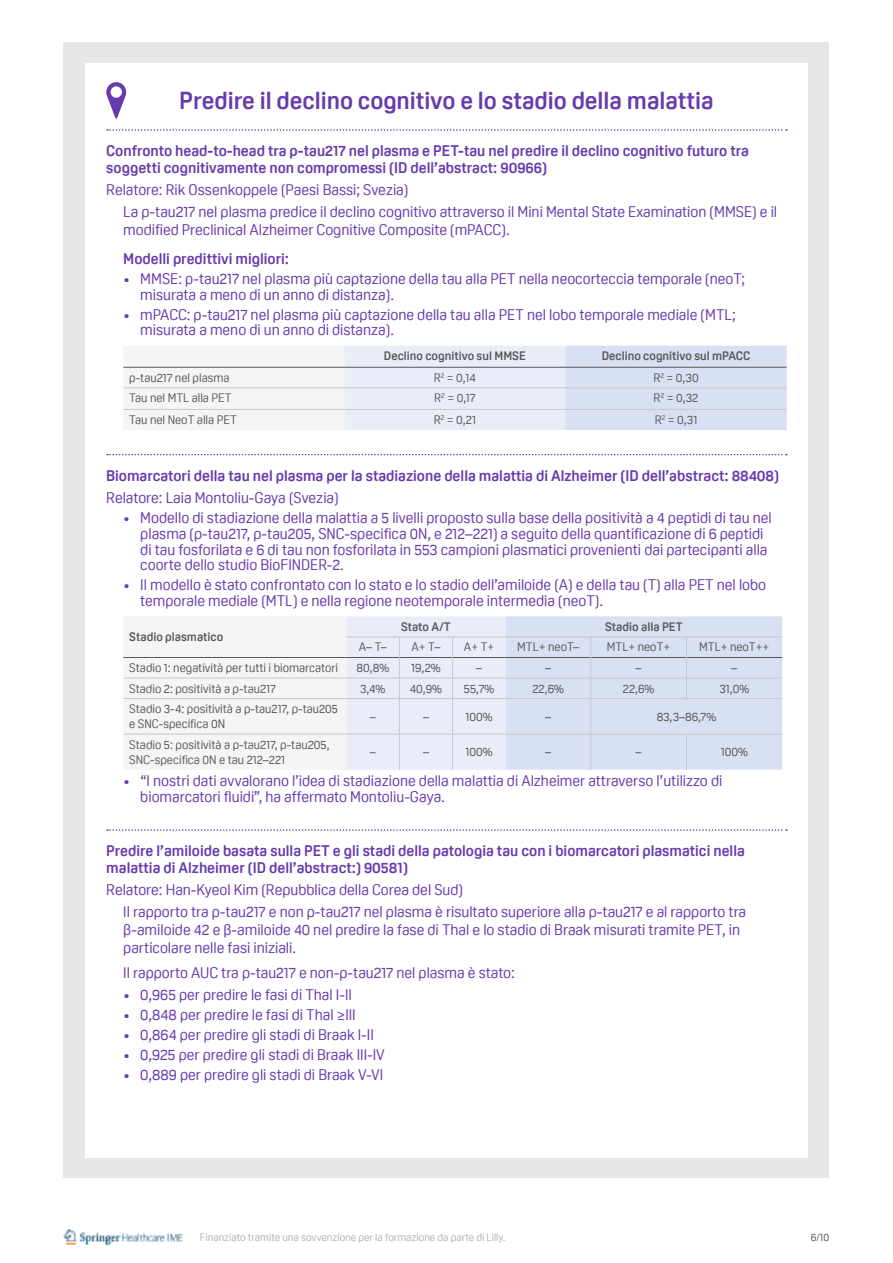
<style>
.page{position:relative;width:893px;height:1263px;background:#fff}
.page>*{position:absolute;margin:0;border:0;box-sizing:border-box;transform-origin:0 0}
.t1{font:700 24px "Oscine";color:#673aae}
.t2{font:15px/15.8px "Oscine";color:#673aae}
.t3{font:700 15px/16.5px "Oscine";color:#673aae}
.t4{font:12px/15px "Oscine";color:#5a5a5a}
.t5{font:700 12px "Oscine";color:#5a5a5a}
.t6{font:10.5px "Oscine";color:#b3b2b2}
.t7{font:10.5px "Oscine";color:#5a5a5a}
</style>
<div class="page">
<img style="left:63px;top:1229px;width:120px;height:17px">
<div style="left:64px;top:43px;width:765px;height:1135px;background:#e7e7e7"></div>
<div style="left:85px;top:64px;width:723px;height:1094px;background:#fff"></div>
<svg style="left:107px;top:129px;width:680px;height:2px"></svg>
<svg style="left:107px;top:454px;width:680px;height:1px"></svg>
<svg style="left:107px;top:829px;width:680px;height:2px"></svg>
<svg style="left:106px;top:82px;width:21px;height:36px"></svg>
<div style="left:111px;top:86px;width:11px;height:12px;background:#fff;border-radius:50%"></div>
<svg style="left:123px;top:346px;width:664px;height:84px"></svg>
<hr style="left:123px;top:387px;width:221px;height:1px;background:#c9c9c9">
<hr style="left:344px;top:387px;width:221px;height:1px;background:#c9c9c9">
<hr style="left:565px;top:387px;width:222px;height:1px;background:#c9c9c9">
<hr style="left:123px;top:409px;width:221px;height:1px;background:#c9c9c9">
<hr style="left:344px;top:409px;width:221px;height:1px;background:#c9c9c9">
<hr style="left:565px;top:409px;width:222px;height:1px;background:#c9c9c9">
<hr style="left:123px;top:367px;width:221px;height:1px;background:#5a5a5a">
<hr style="left:344px;top:367px;width:221px;height:1px;background:#5a5a5a">
<hr style="left:565px;top:367px;width:222px;height:1px;background:#5a5a5a">
<svg style="left:123px;top:616px;width:659px;height:154px"></svg>
<hr style="left:686px;top:734px;width:1px;height:36px;background:#c9c9c9">
<h1 class="t1" style="left:179px;top:87px;width:536px">Predire il declino cognitivo e lo stadio della malattia</h1>
<p class="t3" style="left:106px;top:143px;width:644px">Confronto head-to-head tra p-tau217 nel plasma e PET-tau nel predire il declino cognitivo futuro tra soggetti cognitivamente non compromessi (ID dell’abstract: 90966)</p>
<p class="t2" style="left:123px;top:179px;width:655px;line-height:22.2px;text-indent:-17px">Relatore: Rik Ossenkoppele (Paesi Bassi; Svezia)<br>La p-tau217 nel plasma predice il declino cognitivo attraverso il Mini Mental State Examination (MMSE) e il</p>
<p class="t2" style="left:123px;top:222px;width:388px">modified Preclinical Alzheimer Cognitive Composite (mPACC).</p>
<p class="t3" style="left:123px;top:250px;width:167px">Modelli predittivi migliori:</p>
<p class="t2" style="left:140px;top:271px;width:606px;text-indent:-17px">• MMSE: p-tau217 nel plasma più captazione della tau alla PET nella neocorteccia temporale (neoT; misurata a meno di un anno di distanza).</p>
<p class="t2" style="left:140px;top:306px;width:597px;text-indent:-17px">• mPACC: p-tau217 nel plasma più captazione della tau alla PET nel lobo temporale mediale (MTL; misurata a meno di un anno di distanza).</p>
<p class="t5" style="left:384px;top:349px;width:143px">Declino cognitivo sul MMSE</p>
<p class="t5" style="left:602px;top:349px;width:150px">Declino cognitivo sul mPACC</p>
<p class="t4" style="left:129px;top:370px;width:102px">p-tau217 nel plasma</p>
<p class="t4" style="left:434px;top:370px;width:44px">R<sup>2</sup> = 0,14</p>
<p class="t4" style="left:653px;top:370px;width:47px">R<sup>2</sup> = 0,30</p>
<p class="t4" style="left:129px;top:391px;width:104px">Tau nel MTL alla PET</p>
<p class="t4" style="left:434px;top:391px;width:43px">R<sup>2</sup> = 0,17</p>
<p class="t4" style="left:654px;top:391px;width:46px">R<sup>2</sup> = 0,32</p>
<p class="t4" style="left:129px;top:412px;width:109px">Tau nel NeoT alla PET</p>
<p class="t4" style="left:434px;top:412px;width:44px">R<sup>2</sup> = 0,21</p>
<p class="t4" style="left:655px;top:412px;width:44px">R<sup>2</sup> = 0,31</p>
<p class="t3" style="left:106px;top:467px;width:674px">Biomarcatori della tau nel plasma per la stadiazione della malattia di Alzheimer (ID dell’abstract: 88408)</p>
<p class="t2" style="left:106px;top:490px;width:234px">Relatore: Laia Montoliu-Gaya (Svezia)</p>
<p class="t2" style="left:140px;top:510px;width:633px;text-indent:-17px">• Modello di stadiazione della malattia a 5 livelli proposto sulla base della positività a 4 peptidi di tau nel plasma (p-tau217, p-tau205, SNC-specifica 0N, e 212–221) a seguito della quantificazione di 6 peptidi di tau fosforilata e 6 di tau non fosforilata in 553 campioni plasmatici provenienti dai partecipanti alla coorte dello studio BioFINDER-2.</p>
<p class="t2" style="left:140px;top:577px;width:627px;text-indent:-17px">• Il modello è stato confrontato con lo stato e lo stadio dell’amiloide (A) e della tau (T) alla PET nel lobo temporale mediale (MTL) e nella regione neotemporale intermedia (neoT).</p>
<p class="t5" style="left:129px;top:630px;width:95px">Stadio plasmatico</p>
<p class="t5" style="left:401px;top:620px;width:51px">Stato A/T</p>
<p class="t5" style="left:605px;top:620px;width:79px">Stadio alla PET</p>
<p class="t4" style="left:359px;top:640px;width:30px">A– T–</p>
<p class="t4" style="left:412px;top:640px;width:30px">A+ T–</p>
<p class="t4" style="left:464px;top:640px;width:32px">A+ T+</p>
<p class="t4" style="left:517px;top:640px;width:63px">MTL+ neoT–</p>
<p class="t4" style="left:607px;top:640px;width:65px">MTL+ neoT+</p>
<p class="t4" style="left:699px;top:640px;width:72px">MTL+ neoT++</p>
<p class="t4" style="left:129px;top:660px;width:210px">Stadio 1: negatività per tutti i biomarcatori</p>
<p class="t4" style="left:356px;top:660px;width:34px">80,8%</p>
<p class="t4" style="left:411px;top:660px;width:31px">19,2%</p>
<p class="t4" style="left:476px;top:660px;width:7px">–</p>
<p class="t4" style="left:545px;top:660px;width:7px">–</p>
<p class="t4" style="left:636px;top:660px;width:7px">–</p>
<p class="t4" style="left:731px;top:660px;width:7px">–</p>
<p class="t4" style="left:129px;top:681px;width:148px">Stadio 2: positività a p-tau217</p>
<p class="t4" style="left:360px;top:681px;width:27px">3,4%</p>
<p class="t4" style="left:410px;top:681px;width:34px">40,9%</p>
<p class="t4" style="left:464px;top:681px;width:32px">55,7%</p>
<p class="t4" style="left:532px;top:681px;width:33px">22,6%</p>
<p class="t4" style="left:623px;top:681px;width:33px">22,6%</p>
<p class="t4" style="left:719px;top:681px;width:31px">31,0%</p>
<p class="t4" style="left:129px;top:701px;width:210px">Stadio 3-4: positività a p-tau217, p-tau205 e SNC-specifica 0N</p>
<p class="t4" style="left:370px;top:709px;width:7px">–</p>
<p class="t4" style="left:423px;top:709px;width:7px">–</p>
<p class="t4" style="left:466px;top:709px;width:29px">100%</p>
<p class="t4" style="left:545px;top:709px;width:7px">–</p>
<p class="t4" style="left:657px;top:709px;width:61px">83,3–86,7%</p>
<p class="t4" style="left:129px;top:737px;width:202px">Stadio 5: positività a p-tau217, p-tau205,<br>SNC-specifica 0N e tau 212–221</p>
<p class="t4" style="left:370px;top:744px;width:7px">–</p>
<p class="t4" style="left:423px;top:744px;width:7px">–</p>
<p class="t4" style="left:466px;top:744px;width:29px">100%</p>
<p class="t4" style="left:545px;top:744px;width:7px">–</p>
<p class="t4" style="left:636px;top:744px;width:7px">–</p>
<p class="t4" style="left:721px;top:744px;width:29px">100%</p>
<p class="t2" style="left:140px;top:773px;width:583px;text-indent:-17px">• “I nostri dati avvalorano l’idea di stadiazione della malattia di Alzheimer attraverso l’utilizzo di biomarcatori fluidi”, ha affermato Montoliu-Gaya.</p>
<p class="t3" style="left:106px;top:843px;width:640px">Predire l’amiloide basata sulla PET e gli stadi della patologia tau con i biomarcatori plasmatici nella malattia di Alzheimer (ID dell’abstract:) 90581)</p>
<p class="t2" style="left:123px;top:879px;width:624px;line-height:22.2px;text-indent:-17px">Relatore: Han-Kyeol Kim (Repubblica della Corea del Sud)<br>Il rapporto tra p-tau217 e non p-tau217 nel plasma è risultato superiore alla p-tau217 e al rapporto tra</p>
<p class="t2" style="left:123px;top:921px;width:618px;line-height:18px">β-amiloide 42 e β-amiloide 40 nel predire la fase di Thal e lo stadio di Braak misurati tramite PET, in particolare nelle fasi iniziali.</p>
<p class="t2" style="left:123px;top:964px;width:393px">Il rapporto AUC tra p-tau217 e non-p-tau217 nel plasma è stato:</p>
<p class="t2" style="left:123px;top:987px;width:230px">• 0,965 per predire le fasi di Thal I-II</p>
<p class="t2" style="left:123px;top:1007px;width:234px">• 0,848 per predire le fasi di Thal ≥III</p>
<p class="t2" style="left:123px;top:1027px;width:252px">• 0,864 per predire gli stadi di Braak I-II</p>
<p class="t2" style="left:123px;top:1047px;width:263px">• 0,925 per predire gli stadi di Braak III-IV</p>
<p class="t2" style="left:123px;top:1067px;width:261px">• 0,889 per predire gli stadi di Braak V-VI</p>
<p class="t6" style="left:200px;top:1231px;width:307px">Finanziato tramite una sovvenzione per la formazione da parte di Lilly.</p>
<p class="t7" style="left:811px;top:1231px;width:20px">6/10</p>
</div>
